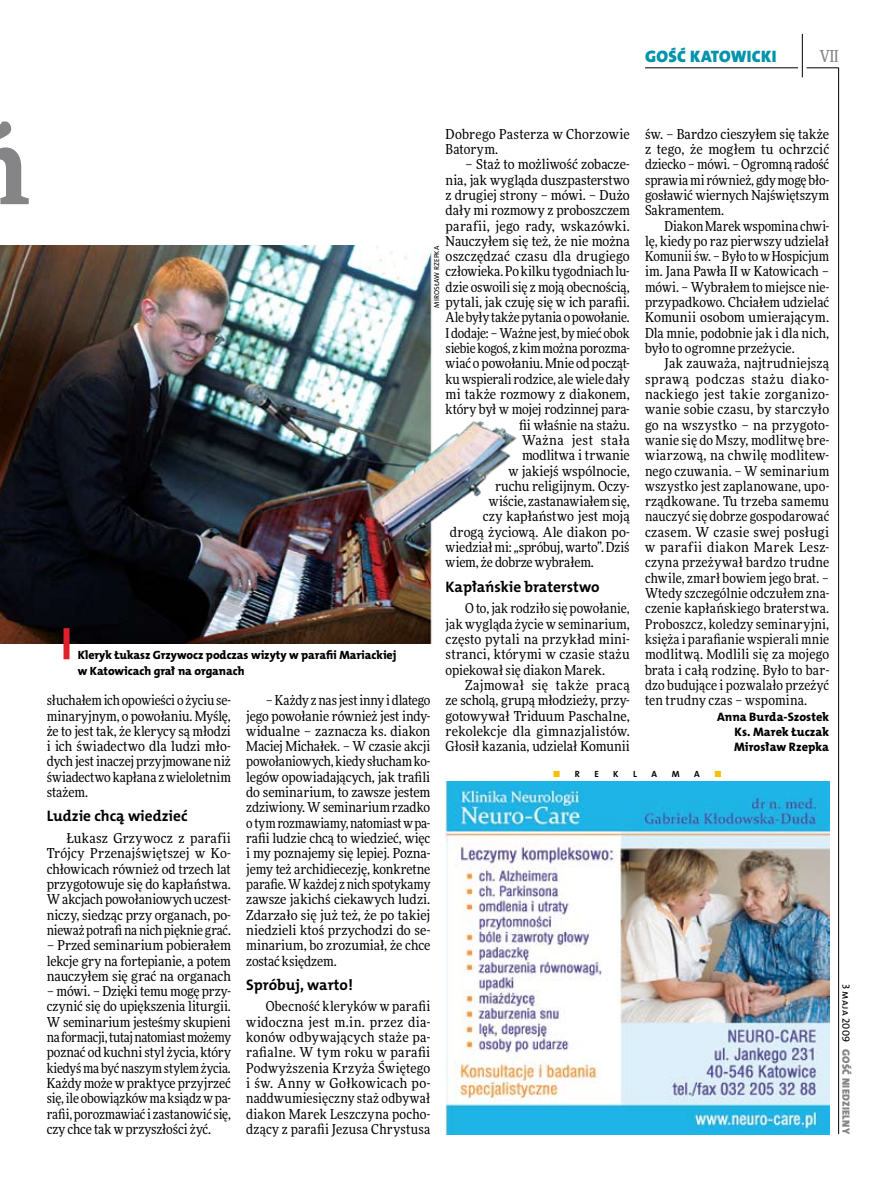
<style>
.page{position:relative;width:893px;height:1191px;background:#fff}
.page>*{position:absolute;margin:0;border:0;box-sizing:border-box;transform-origin:0 0}
.t1{font:16.65px "The Mix HP9 Blk";letter-spacing:.02em;color:#0093aa}
.t2{font:500 16.5px "Freeday Narrow";color:#858486;scale:.9 1}
.t3{font:15.3px "The Mix HP7 Bld";color:#000}
.t4{font:13.65px/15.3px "Freeday Narrow News";color:#000;text-align:justify}
.t5{font:13.65px "Freeday Narrow News";letter-spacing:.035em;color:#000}
.t6{font:12.3px/15.3px "The Mix HP8 Ex Bld";letter-spacing:.005em;color:#000;text-align:justify}
.t7{font:12px/15.3px "The Mix HP8 Ex Bld";letter-spacing:-.005em;color:#000}
.t8{font:10.5px "The Mix HP9 Blk";letter-spacing:.025em;color:#858486}
.t9{font:10.5px "The Mix HP5 Plain";letter-spacing:.025em;color:#000}
.t10{font:9px "The Mix HP7 Bld";color:#000}
.t11{font:9px "The Mix HP7 Bld";color:#f9be00}
.t12{font:7.2px "The Mix HP5 Plain";letter-spacing:.015em;color:#000}
.s1{color:#000}
</style>
<div class="page">
<hr style="left:838px;top:68px;width:1px;height:1066px;background:#000">
<hr style="left:802px;top:34px;width:1px;height:43px;background:#000">
<hr style="left:806px;top:68px;width:33px;height:1px;background:#000">
<hr style="left:645px;top:68px;width:153px;height:1px;background:#000">
<img style="left:446px;top:782px;width:383px;height:352px">
<img style="left:0;top:246px;width:517px;height:398px">
<div style="left:64px;top:628px;width:6px;height:31px;background:#df1f2a"></div>
<p class="t1" style="left:645px;top:46px;width:133px">GOŚĆ KATOWICKI</p>
<p class="t2" style="left:820px;top:46px;width:22px">VII</p>
<p class="t4" style="left:446px;top:126px;width:186px">Dobrego Pasterza w Chorzowie<br>Batorym.</p>
<p class="t4" style="left:465px;top:157px;width:166px">– Staż to możliwość zobacze-</p>
<p class="t4" style="left:446px;top:172px;width:186px">nia, jak wygląda duszpasterstwo</p>
<p class="t4" style="left:446px;top:187px;width:186px">z drugiej strony – mówi. – Dużo</p>
<p class="t4" style="left:446px;top:202px;width:186px">dały mi rozmowy z proboszczem</p>
<p class="t4" style="left:446px;top:218px;width:186px">parafii, jego rady, wskazówki.</p>
<p class="t4" style="left:446px;top:233px;width:186px">Nauczyłem się też, że nie można</p>
<p class="t4" style="left:446px;top:248px;width:186px">oszczędzać czasu dla drugiego</p>
<p class="t4" style="left:446px;top:264px;width:186px">człowieka. Po kilku tygodniach lu-</p>
<p class="t4" style="left:446px;top:279px;width:186px">dzie oswoili się z moją obecnością,</p>
<p class="t4" style="left:446px;top:294px;width:186px">pytali, jak czuję się w ich parafii.</p>
<p class="t4" style="left:446px;top:310px;width:186px">Ale były także pytania opowołanie.</p>
<p class="t4" style="left:446px;top:325px;width:186px">I dodaje: – Ważne jest, by mieć obok</p>
<p class="t4" style="left:446px;top:340px;width:186px">siebie kogoś, z kim można porozma-</p>
<p class="t4" style="left:446px;top:356px;width:186px">wiać o powołaniu. Mnie od począt-</p>
<p class="t4" style="left:446px;top:371px;width:186px">ku wspierali rodzice, alewiele dały</p>
<p class="t4" style="left:446px;top:386px;width:186px">mi także rozmowy z diakonem,</p>
<p class="t4" style="left:446px;top:401px;width:186px">który był w mojej rodzinnej para-</p>
<p class="t4" style="left:519px;top:417px;width:112px">fii właśnie na stażu.</p>
<p class="t5" style="left:522px;top:432px;width:109px">Ważna jest stała</p>
<p class="t4" style="left:522px;top:447px;width:109px">modlitwa i trwanie</p>
<p class="t4" style="left:508px;top:463px;width:123px">w jakiejś wspólnocie,</p>
<p class="t4" style="left:495px;top:478px;width:136px">ruchu religijnym. Oczy-</p>
<p class="t4" style="left:489px;top:493px;width:142px">wiście, zastanawiałemsię,</p>
<p class="t4" style="left:483px;top:509px;width:148px">czy kapłaństwo jest moją</p>
<p class="t4" style="left:450px;top:524px;width:181px">drogą życiową. Ale diakon po-</p>
<p class="t4" style="left:446px;top:539px;width:186px">wiedział mi: „spróbuj, warto”. Dziś</p>
<p class="t4" style="left:446px;top:555px;width:150px">wiem, że dobrze wybrałem.</p>
<p class="t3" style="left:446px;top:576px;width:155px">Kapłańskie braterstwo</p>
<p class="t4" style="left:446px;top:600px;width:186px;text-indent:20px">O to, jak rodziło się powołanie, jak wygląda życie w seminarium, często pytali na przykład mini&shy;stranci, którymi w czasie stażu opiekował się diakon Marek.</p>
<p class="t4" style="left:446px;top:677px;width:186px;text-indent:20px">Zajmował się także pracą ze scholą, grupą młodzieży, przy&shy;gotowywał Triduum Paschalne, rekolekcje dla gimnazjalistów.<br>Głosił kazania, udzielał Komunii</p>
<p class="t4" style="left:645px;top:126px;width:186px">św. – Bardzo cieszyłem się także z tego, że mogłem tu ochrzcić dziecko – mówi. – Ogromną radość sprawia mi również, gdy mogę bło&shy;gosławić wiernych Najświętszym Sakramentem.</p>
<p class="t4" style="left:645px;top:218px;width:186px;text-indent:20px">Diakon Marek wspomina chwi&shy;lę, kiedy po raz pierwszy udzielał Komunii św. – Było to w Hospicjum im. Jana Pawła II w Katowicach – mówi. – Wybrałem to miejsce nie&shy;przypadkowo. Chciałem udzielać Komunii osobom umierającym.<br>Dla mnie, podobnie jak i dla nich, było to ogromne przeżycie.</p>
<p class="t4" style="left:645px;top:356px;width:186px;text-indent:20px">Jak zauważa, najtrudniejszą sprawą podczas stażu diako&shy;nackiego jest takie zorganizo&shy;wanie sobie czasu, by starczyło go na wszystko – na przygoto&shy;wanie się do Mszy, modlitwę bre&shy;wiarzową, na chwilę modlitew&shy;nego czuwania. – W seminarium wszystko jest zaplanowane, upo&shy;rządkowane. Tu trzeba samemu nauczyć się dobrze gospodarować czasem. W czasie swej posługi w parafii diakon Marek Lesz&shy;czyna przeżywał bardzo trudne chwile, zmarł bowiem jego brat. – Wtedy szczególnie odczułem zna&shy;czenie kapłańskiego braterstwa.<br>Proboszcz, koledzy seminaryjni, księża i parafianie wspierali mnie modlitwą. Modlili się za mojego brata i całą rodzinę. Było to bar&shy;dzo budujące i pozwalało przeżyć ten trudny czas – wspomina.</p>
<p class="t6" style="left:734px;top:709px;width:97px;text-indent:-17px">Anna Burda-Szostek Ks. Marek Łuczak Mirosław Rzepka</p>
<p class="t12" style="left:432px;top:308px;width:63px;rotate:-90deg">Mirosław Rzepka</p>
<p class="t7" style="left:78px;top:647px;width:320px">Kleryk Łukasz Grzywocz podczas wizyty w parafii Mariackiej w Katowicach grał na organach</p>
<p class="t4" style="left:47px;top:692px;width:186px">słuchałem ich opowieści o życiu se&shy;minaryjnym, o powołaniu. Myślę, że to jest tak, że klerycy są młodzi i ich świadectwo dla ludzi mło&shy;dych jestinaczej przyjmowane niż świadectwo kapłana zwieloletnim stażem.</p>
<p class="t3" style="left:47px;top:806px;width:142px">Ludzie chcą wiedzieć</p>
<p class="t4" style="left:47px;top:830px;width:186px;text-indent:20px">Łukasz Grzywocz z parafii Trójcy Przenajświętszej w Ko&shy;chłowicach również od trzech lat przygotowuje się do kapłaństwa.<br>Wakcjach powołaniowych uczest&shy;niczy, siedząc przy organach, po&shy;nieważ potrafi nanich pięknie grać.</p>
<p class="t4" style="left:47px;top:937px;width:186px">– Przed seminarium pobierałem lekcje gry na fortepianie, a potem nauczyłem się grać na organach</p>
<p class="t4" style="left:47px;top:983px;width:186px">– mówi. – Dzięki temu mogę przy&shy;czynić się do upiększenia liturgii.<br>W seminarium jesteśmy skupieni naformacji, tutaj natomiast możemy poznać od kuchni styl życia, który kiedyś ma być naszym stylem życia.<br>Każdy może w praktyce przyjrzeć się, ile obowiązków ma ksiądz wpa&shy;rafii, porozmawiać i zastanowić się, czy chce tak w przyszłości żyć.</p>
<p class="t4" style="left:246px;top:692px;width:186px;text-indent:20px">– Każdy z nas jestinny i dlatego jego powołanie również jest indy&shy;widualne – zaznacza ks. diakon Maciej Michałek. – W czasie akcji powołaniowych, kiedy słucham ko&shy;legów opowiadających, jak trafili do seminarium, to zawsze jestem zdziwiony. Wseminarium rzadko o tym rozmawiamy, natomiast wpa&shy;rafii ludzie chcą to wiedzieć, więc i my poznajemy się lepiej. Pozna&shy;jemy też archidiecezję, konkretne parafie. Wkażdej znich spotykamy zawsze jakichś ciekawych ludzi.<br>Zdarzało się już też, że po takiej niedzieli ktoś przychodzi do se&shy;minarium, bo zrozumiał, że chce zostać księdzem.</p>
<p class="t3" style="left:246px;top:974px;width:108px">Spróbuj, warto!</p>
<p class="t4" style="left:246px;top:998px;width:186px;text-indent:20px">Obecność kleryków w parafii widoczna jest m.in. przez dia&shy;konów odbywających staże pa&shy;rafialne. W tym roku w parafii Podwyższenia Krzyża Świętego i św. Anny w Gołkowicach po&shy;naddwumiesięczny staż odbywał diakon Marek Leszczyna pocho&shy;dzący z parafii Jezusa Chrystusa</p>
<p class="t11" style="left:553px;top:768px;width:28px">■ <span class="s1">r</span></p>
<p class="t10" style="left:594px;top:768px;width:6px">e</p>
<p class="t10" style="left:613px;top:768px;width:6px">k</p>
<p class="t10" style="left:633px;top:768px;width:5px">l</p>
<p class="t10" style="left:651px;top:768px;width:18px">ama</p>
<p class="t11" style="left:714px;top:768px;width:9px">■</p>
<p class="t9" style="left:853px;top:983px;width:60px;rotate:90deg">3 maja 2009</p>
<p class="t8" style="left:853px;top:1049px;width:86px;rotate:90deg">GOŚĆ NIEDZIELNY</p>
</div>
